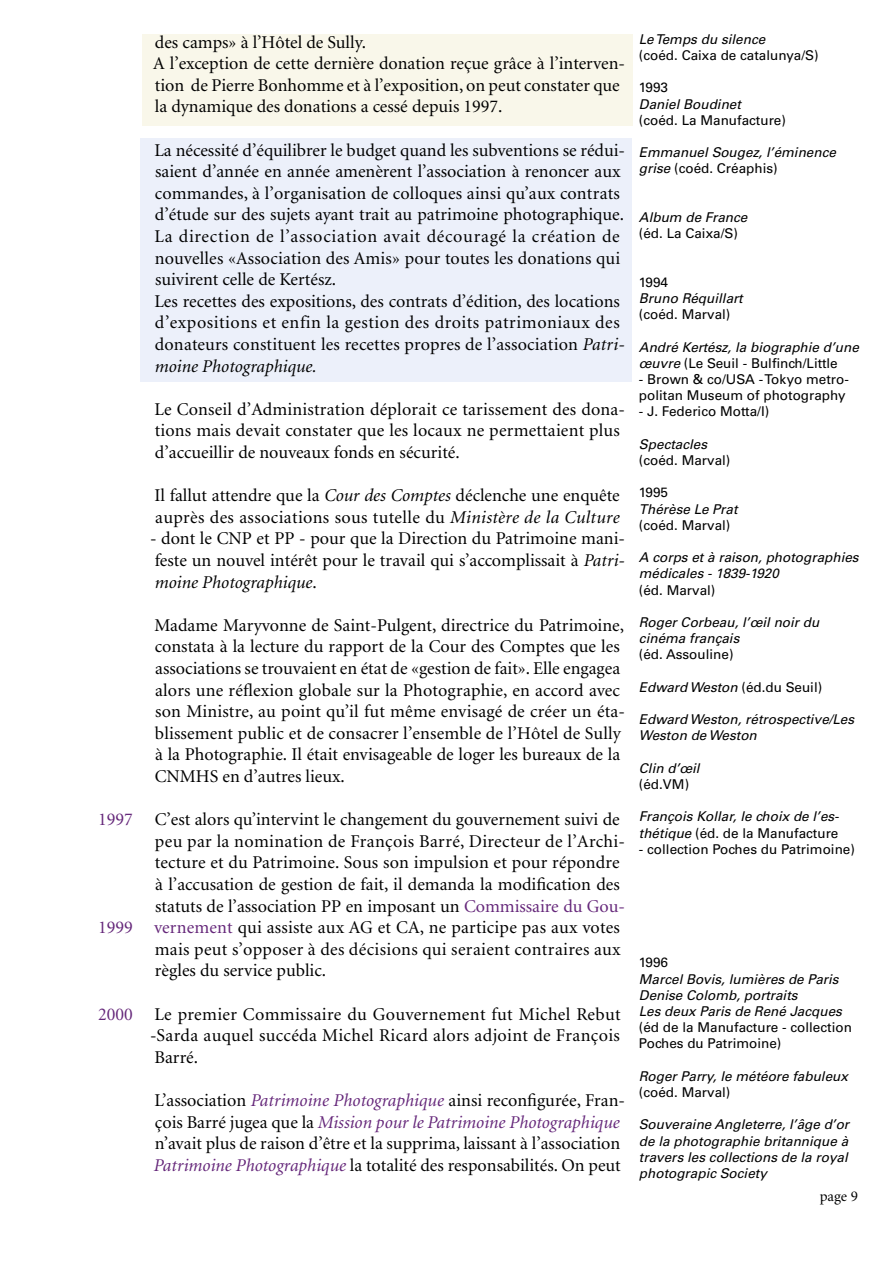
<style>
.page{position:relative;width:893px;height:1263px;background:#fff}
.page>*{position:absolute;margin:0;border:0;box-sizing:border-box;transform-origin:0 0}
.t1{font:18px/21.6px "Minion";color:#000}
.t2{font:18px "Minion";color:#65277a}
.t3{font:15px "Minion";color:#000}
.t4{font:italic 13.5px/16.2px "Univers LT Std";color:#000}
.t5{font:13.5px/16.2px "Univers LT Std";color:#000}
.s1{font-style:italic}
.s2{color:#65277a}
.s3{font-style:italic;color:#65277a}
.s4{font-style:normal}
</style>
<div class="page">
<div style="left:140px;top:138px;width:491px;height:243px;background:#ecf0fa"></div>
<div style="left:142px;top:34px;width:490px;height:91px;background:#f9f7ea"></div>
<p class="t2" style="left:98px;top:811px;width:36px">1997</p>
<p class="t2" style="left:98px;top:919px;width:36px">1999</p>
<p class="t2" style="left:98px;top:1005px;width:36px">2000</p>
<p class="t1" style="left:153px;top:32px;width:473px">des camps» à l’Hôtel de Sully.<br>A l’exception de cette dernière donation reçue grâce à l’interven&shy;tion de Pierre Bonhomme et à l’exposition, on peut constater que la dynamique des donations a cessé depuis 1997.</p>
<p class="t1" style="left:154px;top:140px;width:472px">La nécessité d’équilibrer le budget quand les subventions se rédui&shy;saient d’année en année amenèrent l’association à renoncer aux commandes, à l’organisation de colloques ainsi qu’aux contrats d’étude sur des sujets ayant trait au patrimoine photographique.<br>La direction de l’association avait découragé la création de nouvelles «Association des Amis» pour toutes les donations qui suivirent celle de Kertész.<br>Les recettes des expositions, des contrats d’édition, des locations d’expositions et enfin la gestion des droits patrimoniaux des donateurs constituent les recettes propres de l’association <span class="s1">Patri&shy;moine Photographique.</span></p>
<p class="t1" style="left:154px;top:399px;width:472px">Le Conseil d’Administration déplorait ce tarissement des dona&shy;tions mais devait constater que les locaux ne permettaient plus d’accueillir de nouveaux fonds en sécurité.</p>
<p class="t1" style="left:154px;top:485px;width:467px">Il fallut attendre que la <span class="s1">Cour des Comptes</span> déclenche une enquête auprès des associations sous tutelle du <span class="s1">Ministère de la Culture</span></p>
<p class="t1" style="left:150px;top:528px;width:477px;text-align:justify">- dont le CNP et PP - pour que la Direction du Patrimoine mani&shy;feste un nouvel intérêt pour le travail qui s’accomplissait à <span class="s1">Patri&shy;moine Photographique</span>.</p>
<p class="t1" style="left:154px;top:615px;width:472px">Madame Maryvonne de Saint-Pulgent, directrice du Patrimoine, constata à la lecture du rapport de la Cour des Comptes que les associations se trouvaient en état de «gestion de fait». Elle engagea alors une réflexion globale sur la Photographie, en accord avec son Ministre, au point qu’il fut même envisagé de créer un éta&shy;blissement public et de consacrer l’ensemble de l’Hôtel de Sully à la Photographie. Il était envisageable de loger les bureaux de la CNMHS en d’autres lieux.</p>
<p class="t1" style="left:154px;top:809px;width:473px">C’est alors qu’intervint le changement du gouvernement suivi de peu par la nomination de François Barré, Directeur de l’Archi&shy;tecture et du Patrimoine. Sous son impulsion et pour répondre à l’accusation de gestion de fait, il demanda la modification des statuts de l’association PP en imposant un <span class="s2">Commissaire du Gou&shy;vernement</span> qui assiste aux AG et CA, ne participe pas aux votes mais peut s’opposer à des décisions qui seraient contraires aux règles du service public.</p>
<p class="t1" style="left:150px;top:1004px;width:472px;text-align:justify">Le premier Commissaire du Gouvernement fut Michel Rebut -Sarda auquel succéda Michel Ricard alors adjoint de François Barré.</p>
<p class="t1" style="left:154px;top:1090px;width:473px">L’association <span class="s3">Patrimoine Photographique</span> ainsi reconfigurée, Fran&shy;çois Barré jugea que la <span class="s3">Mission pour le Patrimoine Photographique </span>n’avait plus de raison d’être et la supprima, laissant à l’association <span class="s3">Patrimoine Photographique</span> la totalité des responsabilités. On peut</p>
<p class="t4" style="left:639px;top:31px;width:128px">Le Temps du silence</p>
<p class="t5" style="left:639px;top:47px;width:181px">(coéd. Caixa de catalunya/S)</p>
<p class="t5" style="left:639px;top:80px;width:31px">1993</p>
<p class="t4" style="left:639px;top:96px;width:104px">Daniel Boudinet</p>
<p class="t5" style="left:639px;top:112px;width:149px">(coéd. La Manufacture)</p>
<p class="t4" style="left:639px;top:145px;width:199px">Emmanuel Sougez, l’éminence grise <span class="s4">(coéd. Créaphis)</span></p>
<p class="t4" style="left:639px;top:209px;width:110px">Album de France</p>
<p class="t5" style="left:639px;top:225px;width:101px">(éd. La Caixa/S)</p>
<p class="t5" style="left:639px;top:274px;width:31px">1994</p>
<p class="t4" style="left:639px;top:290px;width:105px">Bruno Réquillart</p>
<p class="t5" style="left:639px;top:306px;width:93px">(coéd. Marval)</p>
<p class="t4" style="left:639px;top:339px;width:221px">André Kertész, la biographie d’une œuvre <span class="s4">(Le Seuil - Bulfinch/Little</span></p>
<p class="t5" style="left:639px;top:371px;width:212px">- Brown &amp; co/USA - Tokyo metro&shy;politan Museum of photography</p>
<p class="t5" style="left:639px;top:404px;width:132px">- J. Federico Motta/I)</p>
<p class="t4" style="left:639px;top:436px;width:70px">Spectacles</p>
<p class="t5" style="left:639px;top:452px;width:93px">(coéd. Marval)</p>
<p class="t5" style="left:639px;top:485px;width:31px">1995</p>
<p class="t4" style="left:639px;top:501px;width:100px">Thérèse Le Prat</p>
<p class="t5" style="left:639px;top:517px;width:93px">(coéd. Marval)</p>
<p class="t4" style="left:639px;top:550px;width:221px">A corps et à raison, photographies médicales - 1839-1920</p>
<p class="t5" style="left:639px;top:582px;width:78px">(éd. Marval)</p>
<p class="t4" style="left:639px;top:614px;width:182px">Roger Corbeau, l’œil noir du cinéma français</p>
<p class="t5" style="left:639px;top:647px;width:96px">(éd. Assouline)</p>
<p class="t4" style="left:639px;top:679px;width:185px">Edward Weston <span class="s4">(éd.du Seuil)</span></p>
<p class="t4" style="left:639px;top:712px;width:217px">Edward Weston, rétrospective/Les<br>Weston de Weston</p>
<p class="t4" style="left:639px;top:760px;width:62px">Clin d’œil</p>
<p class="t5" style="left:639px;top:776px;width:52px">(éd.VM)</p>
<p class="t4" style="left:639px;top:809px;width:202px">François Kollar, le choix de l’es&shy;thétique <span class="s4">(éd. de la Manufacture</span></p>
<p class="t5" style="left:639px;top:841px;width:218px">- collection Poches du Patrimoine)</p>
<p class="t5" style="left:639px;top:954px;width:31px">1996</p>
<p class="t4" style="left:639px;top:971px;width:204px">Marcel Bovis, lumières de Paris<br>Denise Colomb, portraits<br>Les deux Paris de René Jacques</p>
<p class="t5" style="left:639px;top:1019px;width:215px">(éd de la Manufacture - collection<br>Poches du Patrimoine)</p>
<p class="t4" style="left:639px;top:1068px;width:211px">Roger Parry, le météore fabuleux</p>
<p class="t5" style="left:639px;top:1084px;width:93px">(coéd. Marval)</p>
<p class="t4" style="left:639px;top:1117px;width:212px;text-align:justify">Souveraine Angleterre, l’âge d’or de la photographie britannique à travers les collections de la royal photograpic Society</p>
<p class="t3" style="left:820px;top:1188px;width:40px">page 9</p>
</div>
